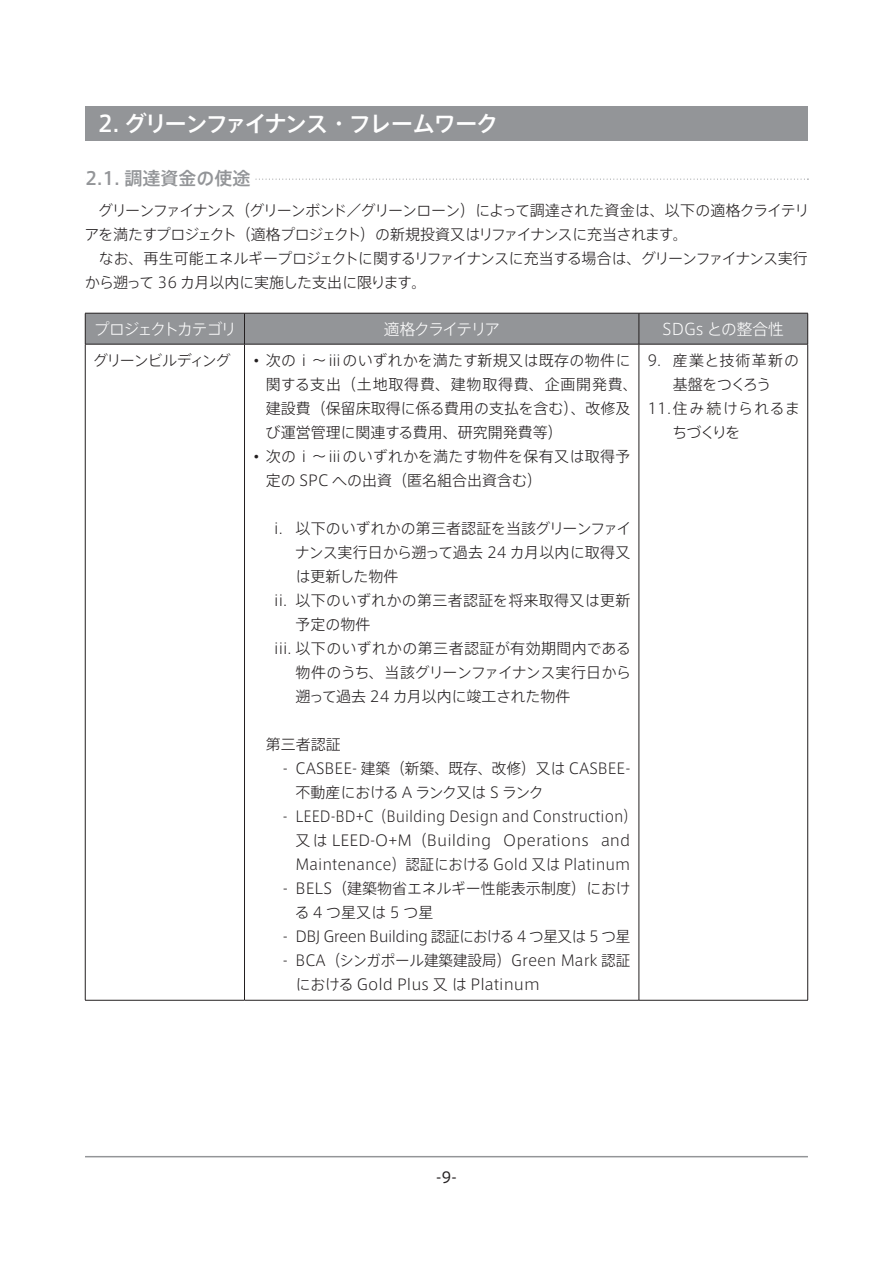
<style>
.page{position:relative;width:893px;height:1263px;background:#fff}
.page>*{position:absolute;margin:0;border:0;box-sizing:border-box;transform-origin:0 0}
.t1{font:500 22.5px "Axis Std";letter-spacing:-.09em;color:#fff}
.t2{font:500 18px "Axis Std";color:#939598}
.t3{font:300 15.75px "Axis Std";letter-spacing:-.11em;color:#fff}
.t4{font:300 15.75px "Axis Std";color:#fff}
.t5{font:300 15.75px "Axis Std";letter-spacing:-.1em;color:#fff}
.t6{font:300 15px/24px "Axis Std";color:#231f20}
.t7{font:300 15px/24px "Axis Std";color:#231f20;text-align:center;scale:.92 1}
.t8{font:300 15px/24px "Axis Std";letter-spacing:-.06em;color:#231f20}
.t9{font:300 15px/24px "Axis Std";letter-spacing:-.055em;color:#231f20}
.t10{font:300 15px "Axis Std";letter-spacing:-.04em;color:#231f20}
.t11{font:300 15px "Axis Std";letter-spacing:.025em;color:#231f20}
.t12{font:300 15px "Axis Std";letter-spacing:.02em;color:#231f20}
.t13{font:300 15px "Axis Std";letter-spacing:-.035em;color:#231f20}
.t14{font:300 15px "Axis Std";letter-spacing:.06em;color:#231f20}
.t15{font:300 15px "Axis Std";letter-spacing:-.08em;color:#231f20}
.t16{font:300 15px "Axis Std";letter-spacing:.08em;color:#231f20}
.t17{font:15px "Axis Std";color:#231f20}
</style>
<div class="page">
<hr style="left:85px;top:1156px;width:723px;height:1px;background:#939598">
<div style="left:85px;top:106px;width:723px;height:34px;background:#939598"></div>
<svg style="left:255px;top:179px;width:553px;height:1px"></svg>
<div style="left:86px;top:314px;width:721px;height:30px;background:#939598"></div>
<hr style="left:85px;top:313px;width:159px;height:1px;background:#231f20">
<hr style="left:85px;top:313px;width:1px;height:31px;background:#231f20">
<hr style="left:244px;top:313px;width:395px;height:1px;background:#231f20">
<hr style="left:244px;top:313px;width:1px;height:31px;background:#231f20">
<hr style="left:639px;top:313px;width:169px;height:1px;background:#231f20">
<hr style="left:639px;top:313px;width:1px;height:31px;background:#231f20">
<hr style="left:807px;top:313px;width:1px;height:31px;background:#231f20">
<hr style="left:85px;top:344px;width:159px;height:1px;background:#231f20">
<hr style="left:244px;top:344px;width:395px;height:1px;background:#231f20">
<hr style="left:639px;top:344px;width:169px;height:1px;background:#231f20">
<hr style="left:85px;top:344px;width:1px;height:656px;background:#231f20">
<hr style="left:244px;top:344px;width:1px;height:656px;background:#231f20">
<hr style="left:639px;top:344px;width:1px;height:656px;background:#231f20">
<hr style="left:807px;top:344px;width:1px;height:656px;background:#231f20">
<hr style="left:85px;top:1000px;width:159px;height:1px;background:#231f20">
<hr style="left:244px;top:1000px;width:395px;height:1px;background:#231f20">
<hr style="left:639px;top:1000px;width:169px;height:1px;background:#231f20">
<h1 class="t1" style="left:98px;top:106px;width:403px">2. グリーンファイナンス・フレームワーク</h1>
<p class="t2" style="left:85px;top:165px;width:167px">2.1. 調達資金の使途</p>
<p class="t8" style="left:84px;top:197px;width:726px;text-indent:14px">グリーンファイナンス（グリーンボンド／グリーンローン）によって調達された資金は、以下の適格クライテリアを満たすプロジェクト（適格プロジェクト）の新規投資又はリファイナンスに充当されます。</p>
<p class="t9" style="left:85px;top:245px;width:725px;text-indent:14px">なお、再生可能エネルギープロジェクトに関するリファイナンスに充当する場合は、グリーンファイナンス実行から遡って 36 カ月以内に実施した支出に限ります。</p>
<p class="t3" style="left:94px;top:317px;width:144px">プロジェクトカテゴリ</p>
<p class="t5" style="left:384px;top:317px;width:118px">適格クライテリア</p>
<p class="t4" style="left:663px;top:317px;width:123px">SDGs との整合性</p>
<p class="t15" style="left:93px;top:349px;width:139px">グリーンビルディング</p>
<p class="t6" style="left:266px;top:347px;width:374px;text-indent:-13px">• 次のⅰ～ⅲのいずれかを満たす新規又は既存の物件に関する支出（土地取得費、建物取得費、企画開発費、建設費（保留床取得に係る費用の支払を含む）、改修及び運営管理に関連する費用、研究開発費等）</p>
<p class="t6" style="left:266px;top:443px;width:366px;text-indent:-13px">• 次のⅰ～ⅲのいずれかを満たす物件を保有又は取得予定の SPC への出資（匿名組合出資含む）</p>
<p class="t6" style="left:274px;top:515px;width:359px">i. 以下のいずれかの第三者認証を当該グリーンファイ</p>
<p class="t6" style="left:295px;top:539px;width:337px">ナンス実行日から遡って過去 24 カ月以内に取得又</p>
<p class="t6" style="left:295px;top:563px;width:105px">は更新した物件</p>
<p class="t12" style="left:274px;top:589px;width:358px">ii. 以下のいずれかの第三者認証を将来取得又は更新</p>
<p class="t6" style="left:296px;top:611px;width:76px">予定の物件</p>
<p class="t11" style="left:274px;top:637px;width:358px">iii. 以下のいずれかの第三者認証が有効期間内である</p>
<p class="t13" style="left:296px;top:661px;width:337px">物件のうち、当該グリーンファイナンス実行日から</p>
<p class="t6" style="left:296px;top:683px;width:277px">遡って過去 24 カ月以内に竣工された物件</p>
<p class="t6" style="left:266px;top:731px;width:76px">第三者認証</p>
<p class="t6" style="left:296px;top:755px;width:336px;text-indent:-13px">- CASBEE- 建築（新築、既存、改修）又は CASBEE-不動産における A ランク又は S ランク</p>
<p class="t7" style="left:283px;top:803px;width:387px">- LEED-BD+C（Building Design and Construction）又は LEED-O+M（Building Operations and<br>Maintenance）認証における Gold 又は Platinum</p>
<p class="t6" style="left:295px;top:875px;width:337px;text-indent:-12px">- BELS（建築物省エネルギー性能表示制度）における4 つ星又は 5 つ星</p>
<p class="t10" style="left:283px;top:925px;width:349px">- DBJ Green Building 認証における 4 つ星又は 5 つ星</p>
<p class="t6" style="left:295px;top:947px;width:336px;text-indent:-13px">- BCA（シンガポール建築建設局）Green Mark 認証における Gold Plus 又 は Platinum</p>
<p class="t16" style="left:647px;top:349px;width:153px">9. 産業と技術革新の</p>
<p class="t9" style="left:673px;top:371px;width:100px">基盤をつくろう</p>
<p class="t14" style="left:647px;top:397px;width:154px">11.住み続けられるま</p>
<p class="t6" style="left:672px;top:419px;width:70px">ちづくりを</p>
<p class="t17" style="left:436px;top:1166px;width:22px">-9-</p>
</div>
